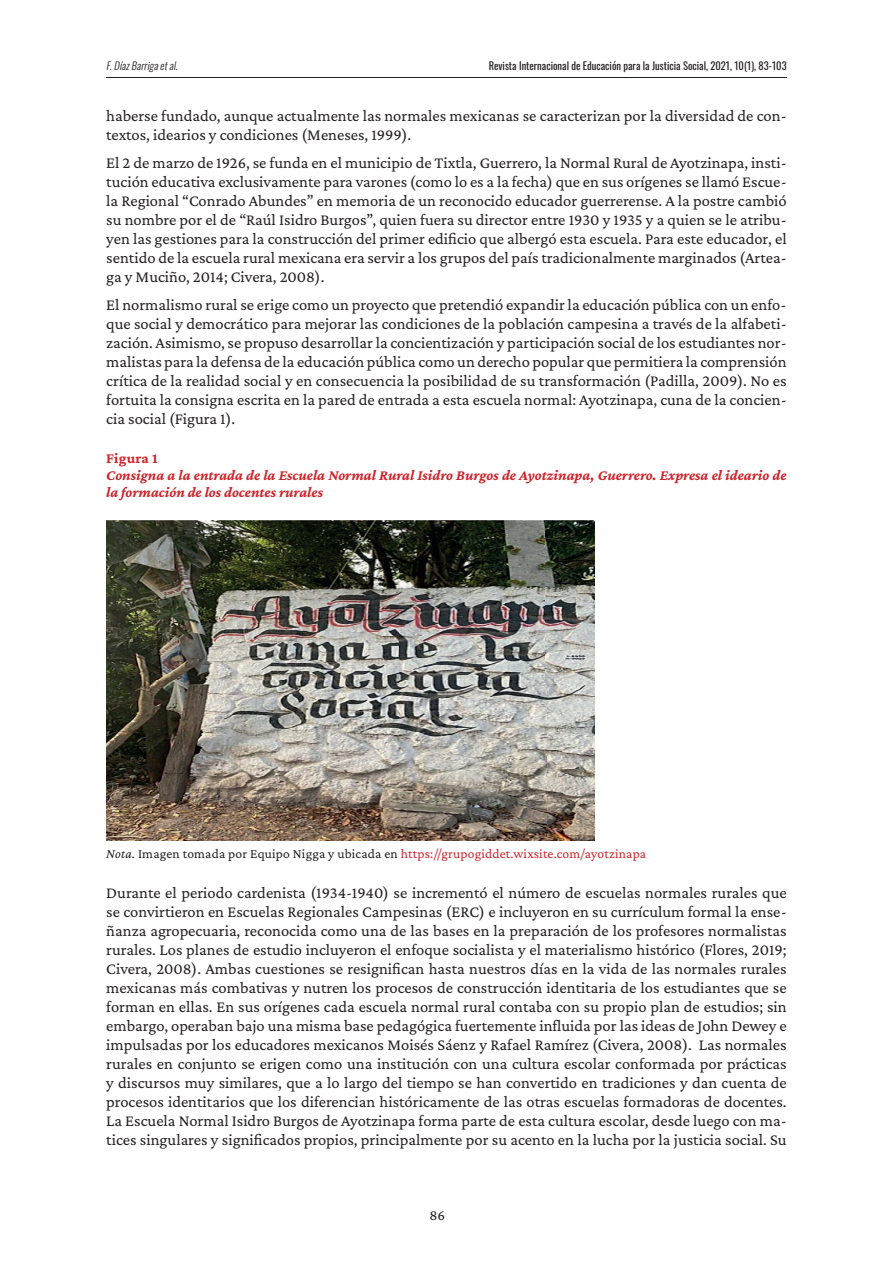
<style>
.page{position:relative;width:893px;height:1263px;background:#fff}
.page>*{position:absolute;margin:0;border:0;box-sizing:border-box;transform-origin:0 0}
.t1{font:16.5px/18.9px "Crimson Pro";color:#231f20;text-align:justify}
.t2{font:italic 700 15px/17.2px "Crimson Pro";color:#cc242b}
.t3{font:700 15px "Crimson Pro";letter-spacing:.015em;color:#cc242b}
.t4{font:15px "Crimson Pro";color:#231f20}
.t5{font:13.5px "Crimson Pro";letter-spacing:.015em;color:#cc242b}
.t6{font:10.5px "Oswald";color:#231f20}
.t7{font:italic 300 10.5px "Oswald";color:#231f20}
.s1{font-style:italic;color:#231f20}
.s2{color:#231f20}
</style>
<div class="page">
<hr style="left:106px;top:77px;width:681px;height:1px;background:#231f20">
<img style="left:106px;top:520px;width:488px;height:320px">
<p class="t6" style="left:489px;top:56px;width:299px">Revista Internacional de Educación para la Justicia Social, 2021, 10(1), 83-103</p>
<p class="t1" style="left:106px;top:106px;width:682px">haberse fundado, aunque actualmente las normales mexicanas se caracterizan por la diversidad de con&shy;textos, idearios y condiciones (Meneses, 1999).</p>
<p class="t1" style="left:106px;top:153px;width:682px">El 2 de marzo de 1926, se funda en el municipio de Tixtla, Guerrero, la Normal Rural de Ayotzinapa, insti&shy;tución educativa exclusivamente para varones (como lo es a la fecha) que en sus orígenes se llamó Escue&shy;la Regional “Conrado Abundes” en memoria de un reconocido educador guerrerense. A la postre cambió su nombre por el de “Raúl Isidro Burgos”, quien fuera su director entre 1930 y 1935 y a quien se le atribu&shy;yen las gestiones para la construcción del primer edificio que albergó esta escuela. Para este educador, el sentido de la escuela rural mexicana era servir a los grupos del país tradicionalmente marginados (Artea&shy;ga y Muciño, 2014; Civera, 2008).</p>
<p class="t1" style="left:106px;top:295px;width:682px">El normalismo rural se erige como un proyecto que pretendió expandir la educación pública con un enfo&shy;que social y democrático para mejorar las condiciones de la población campesina a través de la alfabeti&shy;zación. Asimismo, se propuso desarrollar la concientización y participación social de los estudiantes nor&shy;malistas para la defensa de la educación pública como un derecho popular que permitiera la comprensión crítica de la realidad social y en consecuencia la posibilidad de su transformación (Padilla, 2009). No es fortuita la consigna escrita en la pared de entrada a esta escuela normal: Ayotzinapa, cuna de la concien&shy;cia social (Figura 1).</p>
<p class="t3" style="left:106px;top:448px;width:53px">Figura 1</p>
<p class="t2" style="left:106px;top:466px;width:682px">Consigna a la entrada de la Escuela Normal Rural Isidro Burgos de Ayotzinapa, Guerrero. Expresa el ideario de la formación de los docentes rurales</p>
<p class="t7" style="left:106px;top:56px;width:76px">F.DíazBarrigaetal.</p>
<p class="t5" style="left:106px;top:845px;width:541px"><span class="s1">Nota.</span> <span class="s2">Imagen tomada por Equipo Nigga y ubicada en</span> https://grupogiddet.wixsite.com/ayotzinapa</p>
<p class="t1" style="left:106px;top:883px;width:682px">Durante el periodo cardenista (1934-1940) se incrementó el número de escuelas normales rurales que se convirtieron en Escuelas Regionales Campesinas (ERC) e incluyeron en su currículum formal la ense&shy;ñanza agropecuaria, reconocida como una de las bases en la preparación de los profesores normalistas rurales. Los planes de estudio incluyeron el enfoque socialista y el materialismo histórico (Flores, 2019; Civera, 2008). Ambas cuestiones se resignifican hasta nuestros días en la vida de las normales rurales mexicanas más combativas y nutren los procesos de construcción identitaria de los estudiantes que se forman en ellas. En sus orígenes cada escuela normal rural contaba con su propio plan de estudios; sin embargo, operaban bajo una misma base pedagógica fuertemente influida por las ideas de John Dewey e impulsadas por los educadores mexicanos Moisés Sáenz y Rafael Ramírez (Civera, 2008). Las normales rurales en conjunto se erigen como una institución con una cultura escolar conformada por prácticas y discursos muy similares, que a lo largo del tiempo se han convertido en tradiciones y dan cuenta de procesos identitarios que los diferencian históricamente de las otras escuelas formadoras de docentes.<br>La Escuela Normal Isidro Burgos de Ayotzinapa forma parte de esta cultura escolar, desde luego con ma&shy;tices singulares y significados propios, principalmente por su acento en la lucha por la justicia social. Su</p>
<p class="t4" style="left:429px;top:1205px;width:17px">86</p>
</div>
